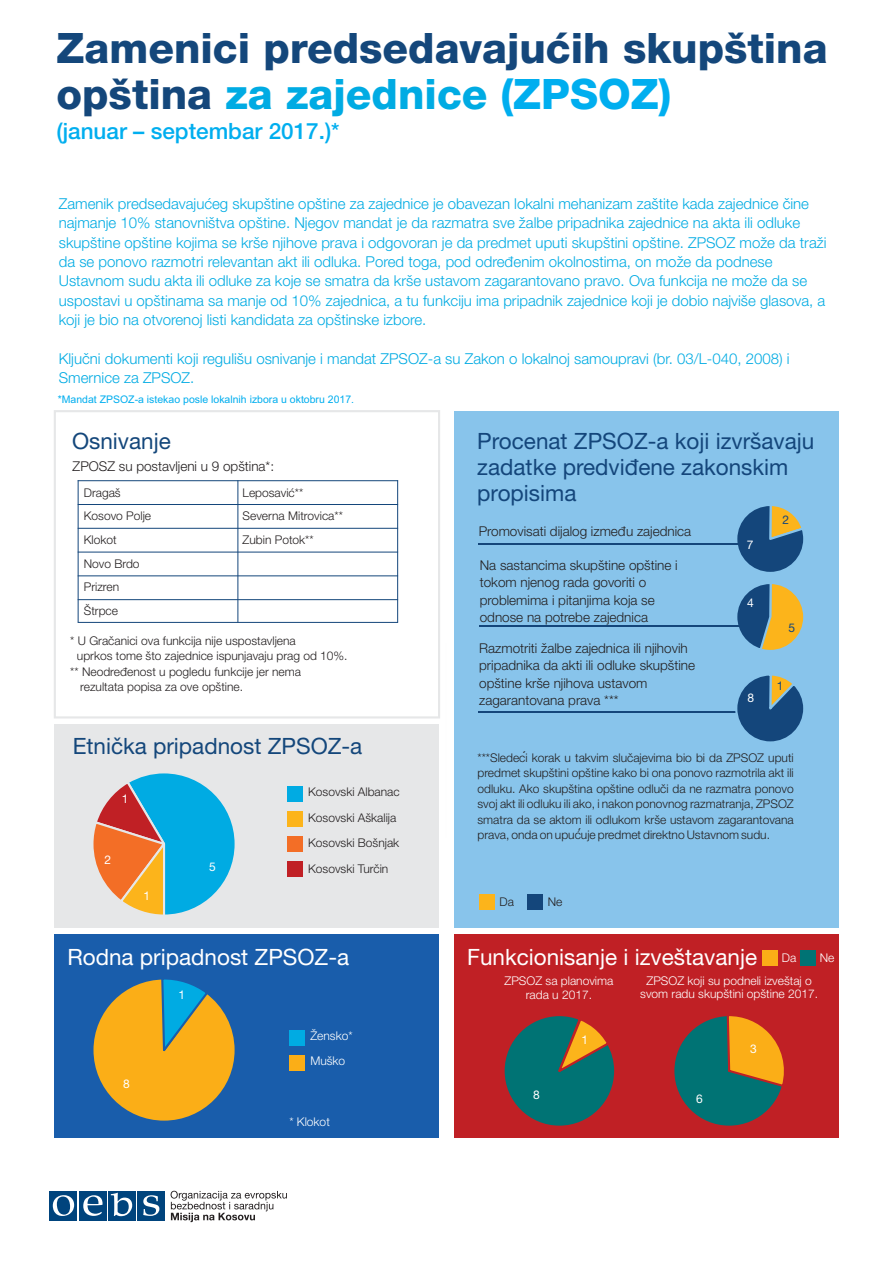
<style>
.page{position:relative;width:893px;height:1263px;background:#fff}
.page>*{position:absolute;margin:0;border:0;box-sizing:border-box;transform-origin:0 0}
.t1{font:800 42px/46.7px "Helvetica Neue LT Pro";color:#14477b}
.t2{font:22.5px/26.2px "Helvetica Neue LT Pro";color:#14467b}
.t3{font:22.5px "Helvetica Neue LT Pro";color:#fff}
.t4{font:22.5px "Helvetica Neue LT Pro";color:#14477b}
.t5{font:500 22.5px "Helvetica Neue LT Pro";color:#00aeef}
.t6{font:300 15px/19.4px "Helvetica Neue LT Pro";color:#00abe3}
.t7{font:300 13.5px/17.4px "Helvetica Neue LT Pro";color:#231f20}
.t8{font:300 12px/23.7px "Helvetica Neue LT Pro";color:#231f20}
.t9{font:300 12px/25.5px "Helvetica Neue LT Pro";color:#fff;text-align:center}
.t10{font:12px "Helvetica Neue LT Pro";color:#fff}
.t11{font:12px "Helvetica Neue LT Pro";color:#14467b}
.t12{font:10.5px "Arial";color:#00aeef}
.s1{color:#00abe3}
.s2{color:#00aeef}
.s3{font-family:"Arial";font-weight:400}
</style>
<div class="page">
<div style="left:55px;top:724px;width:384px;height:204px;background:#e6e7e8"></div>
<div style="left:55px;top:934px;width:384px;height:204px;background:#195dab"></div>
<div style="left:54px;top:410px;width:386px;height:308px;background:#fff;border:2px solid #e6e7e8"></div>
<div style="left:454px;top:411px;width:384px;height:517px;background:#88c4eb"></div>
<svg style="left:93px;top:773px;width:142px;height:142px"></svg>
<div style="left:287px;top:786px;width:16px;height:15px;background:#00abe3"></div>
<div style="left:287px;top:811px;width:16px;height:15px;background:#fcb41b"></div>
<div style="left:287px;top:836px;width:16px;height:15px;background:#f36e26"></div>
<div style="left:287px;top:862px;width:16px;height:15px;background:#c02025"></div>
<svg style="left:734px;top:506px;width:70px;height:66px"></svg>
<hr style="left:479px;top:543px;width:270px;height:1px;background:#14467b">
<hr style="left:479px;top:626px;width:271px;height:1px;background:#14467b">
<hr style="left:478px;top:711px;width:270px;height:1px;background:#14467b">
<svg style="left:93px;top:979px;width:142px;height:142px"></svg>
<hr style="left:78px;top:480px;width:1px;height:142px;background:#14467b">
<hr style="left:237px;top:480px;width:1px;height:142px;background:#14467b">
<hr style="left:397px;top:480px;width:1px;height:142px;background:#14467b">
<hr style="left:78px;top:599px;width:320px;height:1px;background:#14467b">
<hr style="left:78px;top:575px;width:320px;height:1px;background:#14467b">
<hr style="left:78px;top:552px;width:320px;height:1px;background:#14467b">
<hr style="left:78px;top:528px;width:320px;height:1px;background:#14467b">
<hr style="left:78px;top:504px;width:320px;height:1px;background:#14467b">
<hr style="left:78px;top:480px;width:320px;height:1px;background:#14467b">
<div style="left:290px;top:1030px;width:15px;height:15px;background:#00abe3"></div>
<div style="left:290px;top:1055px;width:15px;height:15px;background:#fbae17"></div>
<div style="left:479px;top:894px;width:15px;height:15px;background:#fcb41b"></div>
<div style="left:527px;top:894px;width:15px;height:15px;background:#14467b"></div>
<div style="left:454px;top:934px;width:384px;height:204px;background:#c02025"></div>
<div style="left:801px;top:950px;width:15px;height:15px;background:#007374"></div>
<svg style="left:671px;top:584px;width:135px;height:542px"></svg>
<hr style="left:78px;top:622px;width:320px;height:1px;background:#14467b">
<svg style="left:504px;top:1016px;width:111px;height:110px"></svg>
<svg style="left:171px;top:1191px;width:116px;height:31px"></svg>
<div style="left:50px;top:1191px;width:27px;height:29px;background:#00447d"></div>
<div style="left:108px;top:1191px;width:28px;height:29px;background:#00447d"></div>
<svg style="left:53px;top:1195px;width:21px;height:21px"></svg>
<svg style="left:111px;top:1193px;width:21px;height:23px"></svg>
<div style="left:79px;top:1191px;width:28px;height:29px;background:#00447d"></div>
<svg style="left:83px;top:1195px;width:20px;height:21px"></svg>
<div style="left:138px;top:1191px;width:27px;height:29px;background:#00447d"></div>
<svg style="left:143px;top:1195px;width:16px;height:21px"></svg>
<h1 class="t1" style="left:57px;top:31px;width:773px">Zamenici predsedavajućih skupština opština <span class="s1">za zajednice</span> <span class="s2">(ZPSOZ)</span></h1>
<h2 class="t5" style="left:57px;top:123px;width:285px">(januar – septembar 2017.)*</h2>
<p class="t6" style="left:59px;top:196px;width:769px">Zamenik predsedavajućeg skupštine opštine za zajednice je obavezan lokalni mehanizam zaštite kada zajednice čine najmanje 10% stanovništva opštine. Njegov mandat je da razmatra sve žalbe pripadnika zajednice na akta ili odluke skupštine opštine kojima se krše njihove prava i odgovoran je da predmet uputi skupštini opštine. ZPSOZ može da traži da se ponovo razmotri relevantan akt ili odluka. Pored toga, pod određenim okolnostima, on može da podnese Ustavnom sudu akta ili odluke za koje se smatra da krše ustavom zagarantovano pravo. Ova funkcija ne može da se uspostavi u opštinama sa manje od 10% zajednica, a tu funkciju ima pripadnik zajednice koji je dobio najviše glasova, a koji je bio na otvorenoj listi kandidata za opštinske izbore.</p>
<p class="t6" style="left:59px;top:351px;width:732px">Ključni dokumenti koji regulišu osnivanje i mandat ZPSOZ-a su Zakon o lokalnoj samoupravi (br. 03/L-040, 2008) i<br>Smernice za ZPSOZ.</p>
<p class="t12" style="left:58px;top:396px;width:298px">*Mandat ZPSOZ-a istekao posle lokalnih izbora u oktobru 2017.</p>
<h2 class="t4" style="left:72px;top:432px;width:100px">Osnivanje</h2>
<p class="t7" style="left:73px;top:460px;width:203px">ZPOSZ su postavljeni u 9 opština*:</p>
<p class="t8" style="left:84px;top:482px;width:69px">Dragaš<br>Kosovo Polje<br>Klokot<br>Novo Brdo<br>Prizren<br>Štrpce</p>
<p class="t8" style="left:243px;top:482px;width:102px">Leposavić**<br>Severna Mitrovica**<br>Zubin Potok**</p>
<p class="t8" style="left:70px;top:630px;width:227px">* U Gračanici ova funkcija nije uspostavljena</p>
<p class="t8" style="left:77px;top:646px;width:272px">uprkos tome što zajednice ispunjavaju prag od 10%.</p>
<p class="t8" style="left:70px;top:661px;width:232px">** Neodređenost u pogledu funkcije jer nema</p>
<p class="t8" style="left:80px;top:677px;width:164px">rezultata popisa za ove opštine.</p>
<h2 class="t4" style="left:73px;top:738px;width:291px">Etnička pripadnost ZPSOZ-a</h2>
<p class="t10" style="left:122px;top:795px;width:8px">1</p>
<p class="t8" style="left:308px;top:781px;width:93px;line-height:25.5px">Kosovski Albanac<br>Kosovski Aškalija<br>Kosovski Bošnjak<br>Kosovski Turčin</p>
<p class="t10" style="left:104px;top:856px;width:8px">2</p>
<p class="t10" style="left:209px;top:862px;width:8px">5</p>
<p class="t10" style="left:143px;top:891px;width:8px">1</p>
<h2 class="t3" style="left:67px;top:949px;width:283px">Rodna pripadnost ZPSOZ-a</h2>
<p class="t10" style="left:123px;top:1079px;width:8px">8</p>
<p class="t10" style="left:178px;top:990px;width:8px">1</p>
<p class="t9" style="left:310px;top:1024px;width:44px;text-align:left">Žensko*<br>Muško</p>
<p class="t9" style="left:289px;top:1111px;width:42px">* Klokot</p>
<h2 class="t2" style="left:477px;top:431px;width:339px">Procenat ZPSOZ-a koji izvršavaju zadatke predviđene zakonskim propisima</h2>
<p class="t7" style="left:479px;top:524px;width:214px">Promovisati dijalog između zajednica</p>
<p class="t7" style="left:480px;top:558px;width:200px">Na sastancima skupštine opštine i tokom njenog rada govoriti o problemima i pitanjima koja se odnose na potrebe zajednica</p>
<p class="t7" style="left:479px;top:641px;width:218px">Razmotriti žalbe zajednica ili njihovih pripadnika da akti ili odluke skupštine opštine krše njihova ustavom zagarantovana prava ***</p>
<p class="t11" style="left:782px;top:516px;width:8px">2</p>
<p class="t10" style="left:747px;top:540px;width:8px">7</p>
<p class="t10" style="left:747px;top:599px;width:8px">4</p>
<p class="t11" style="left:788px;top:623px;width:8px">5</p>
<p class="t11" style="left:777px;top:681px;width:8px">1</p>
<p class="t10" style="left:747px;top:693px;width:8px">8</p>
<p class="t8" style="left:477px;top:752px;width:318px;line-height:15.5px;text-align:justify">***Sledeci<span class="s3">́</span> korak u takvim slučajevima bio bi da ZPSOZ uputi predmet skupštini opštine kako bi ona ponovo razmotrila akt ili odluku. Ako skupština opštine odluči da ne razmatra ponovo svoj akt ili odluku ili ako, i nakon ponovnog razmatranja, ZPSOZ smatra da se aktom ili odlukom krše ustavom zagarantovana prava, onda on upuću<span class="s3">́</span> je predmet direktno Ustavnom sudu.</p>
<p class="t8" style="left:500px;top:891px;width:16px">Da</p>
<p class="t8" style="left:548px;top:891px;width:16px">Ne</p>
<h2 class="t3" style="left:467px;top:949px;width:331px">Funkcionisanje i izveštavanje <sup>Da</sup></h2>
<p class="t9" style="left:820px;top:947px;width:16px">Ne</p>
<p class="t9" style="left:504px;top:976px;width:110px;line-height:14px">ZPSOZ sa planovima rada u 2017.</p>
<p class="t9" style="left:640px;top:977px;width:179px;line-height:12.3px">ZPSOZ koji su podneli izveštaj o svom radu skupštini opštine 2017.</p>
<p class="t10" style="left:533px;top:1090px;width:8px">8</p>
<p class="t10" style="left:581px;top:1036px;width:8px">1</p>
<p class="t10" style="left:696px;top:1095px;width:8px">6</p>
<p class="t10" style="left:750px;top:1044px;width:8px">3</p>
</div>
